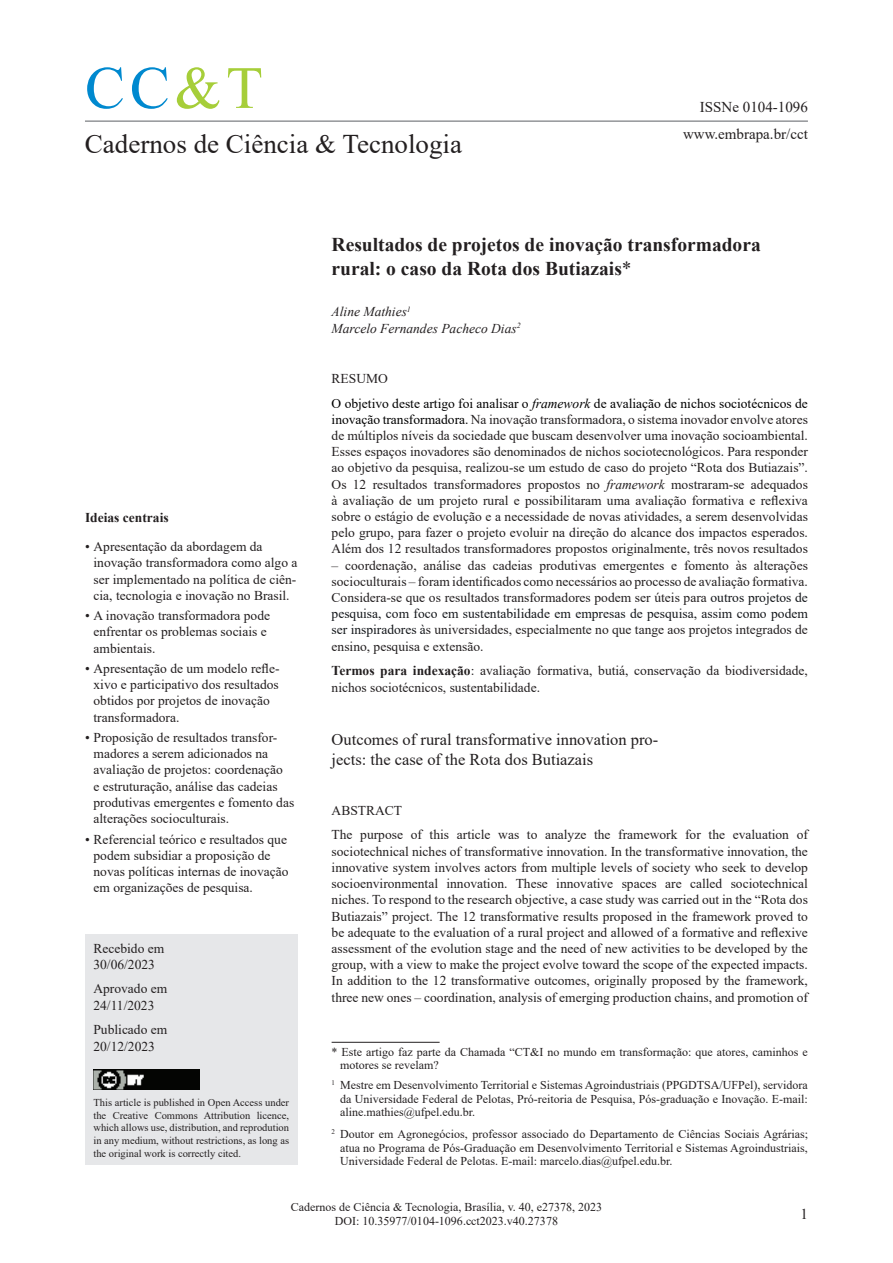
<style>
.page{position:relative;width:893px;height:1263px;background:#fff}
.page>*{position:absolute;margin:0;border:0;box-sizing:border-box;transform-origin:0 0}
.t1{font:60px "Times New Roman";color:#0089cf}
.t2{font:27px "Times New Roman";color:#231f20}
.t3{font:700 19.5px/23.4px "Times New Roman";color:#231f20}
.t4{font:16.5px/19.5px "Times New Roman";color:#231f20}
.t5{font:15px/26.5px "Times New Roman";color:#231f20;text-align:right}
.t6{font:13.5px/16.2px "Times New Roman";color:#231f20}
.t7{font:13.5px/24.8px "Times New Roman";color:#000001}
.t8{font:italic 13.5px/16.2px "Times New Roman";color:#231f20}
.t9{font:700 13.5px "Times New Roman";color:#231f20}
.t10{font:12px/13.5px "Times New Roman";color:#231f20;text-align:justify}
.t11{font:10.5px/12.6px "Times New Roman";color:#231f20;text-align:justify}
.s1{color:#a6ce39}
.s2{font-weight:400}
.s3{color:#231f20}
.s4{font-style:italic}
.s5{color:#000001}
.s6{color:#15181c}
.s7{font-weight:700}
</style>
<div class="page">
<hr style="left:85px;top:120px;width:723px;height:2px;background:#939598">
<div style="left:85px;top:935px;width:213px;height:230px;background:#e6e7e9"></div>
<img style="left:93px;top:1069px;width:107px;height:20px">
<hr style="left:332px;top:1042px;width:108px;height:1px;background:#231f20">
<h1 class="t1" style="left:85px;top:46px;width:179px">CC<span class="s1">&amp;T</span></h1>
<h2 class="t2" style="left:85px;top:125px;width:379px">Cadernos de Ciência &amp; Tecnologia</h2>
<p class="t5" style="left:683px;top:94px;width:126px">ISSNe 0104-1096 www.embrapa.br/cct</p>
<p class="t9" style="left:85px;top:508px;width:85px">Ideias centrais</p>
<p class="t6" style="left:94px;top:538px;width:205px;text-indent:-9px">• Apresentação da abordagem da inovação transformadora como algo a ser implementado na política de ciên&shy;cia, tecnologia e inovação no Brasil.</p>
<p class="t6" style="left:94px;top:607px;width:178px;text-indent:-9px">• A inovação transformadora pode enfrentar os problemas sociais e ambientais.</p>
<p class="t6" style="left:94px;top:660px;width:187px;text-indent:-9px">• Apresentação de um modelo refle&shy;xivo e participativo dos resultados obtidos por projetos de inovação transformadora.</p>
<p class="t6" style="left:94px;top:729px;width:202px;text-indent:-9px">• Proposição de resultados transfor&shy;madores a serem adicionados na avaliação de projetos: coordenação<br>e estruturação, análise das cadeias produtivas emergentes e fomento das alterações socioculturais.</p>
<p class="t6" style="left:94px;top:830px;width:196px;text-indent:-9px">• Referencial teórico e resultados que podem subsidiar a proposição de novas políticas internas de inovação em organizações de pesquisa.</p>
<p class="t6" style="left:93px;top:939px;width:72px">Recebido em<br>30/06/2023</p>
<p class="t6" style="left:93px;top:980px;width:75px">Aprovado em<br>24/11/2023</p>
<p class="t6" style="left:93px;top:1021px;width:75px">Publicado em<br>20/12/2023</p>
<p class="t11" style="left:93px;top:1096px;width:197px">This article is published in Open Access under the Creative Commons Attribution licence, which allows use, distribution, and reprodution in any medium, without restrictions, as long as the original work is correctly cited.</p>
<h3 class="t3" style="left:332px;top:233px;width:431px">Resultados de projetos de inovação transformadora rural: o caso da Rota dos Butiazais<span class="s2">*</span></h3>
<p class="t8" style="left:332px;top:303px;width:191px">Aline Mathies<sup>1<br></sup>Marcelo Fernandes Pacheco Dias<sup>2</sup></p>
<p class="t7" style="left:332px;top:366px;width:478px"><span class="s3">RESUMO<br></span>O objetivo deste artigo foi analisar o <span class="s4">framework</span> de avaliação de nichos sociotécnicos de</p>
<p class="t6" style="left:332px;top:411px;width:478px;text-align:justify"><span class="s5">inovação transformadora.</span> Na inovação transformadora, o sistema inovador envolve atores de múltiplos níveis da sociedade que buscam desenvolver uma inovação socioambiental.<br>Esses espaços inovadores são denominados de nichos sociotecnológicos. Para responder ao objetivo da pesquisa, realizou-se um estudo de caso do projeto “Rota dos Butiazais”.<br>Os 12 resultados transformadores propostos no <span class="s4">framework</span> mostraram-se adequados à avaliação de um projeto rural e possibilitaram uma avaliação formativa e reflexiva sobre o estágio de evolução e a necessidade de novas atividades, a serem desenvolvidas pelo grupo, para fazer o projeto evoluir na direção do alcance dos impactos esperados.<br>Além dos 12 resultados transformadores propostos originalmente, três novos resultados</p>
<p class="t6" style="left:332px;top:557px;width:478px;text-align:justify">– coordenação, análise das cadeias produtivas emergentes e fomento às alterações socioculturais – foram identificados como necessários ao processo de avaliação formativa.<br>Considera-se que os resultados transformadores podem ser úteis para <span class="s6">outros projetos de pesquisa, com foco em sustentabilidade em empresas de pesquisa, assim como podem ser inspiradores à</span>s universidades, especialmente no que tange aos projetos integrados de ensino, pesquisa e extensão.</p>
<p class="t6" style="left:332px;top:662px;width:478px"><span class="s7">Termos para indexação</span>: avaliação formativa, butiá, conservação da biodiversidade, nichos sociotécnicos, sustentabilidade.</p>
<p class="t4" style="left:332px;top:729px;width:328px">Outcomes of rural transformative innovation pro&shy;jects: the case of the Rota dos Butiazais</p>
<p class="t6" style="left:332px;top:797px;width:478px;line-height:24.8px">ABSTRACT<br>The purpose of this article was to analyze the framework for the evaluation of</p>
<p class="t6" style="left:332px;top:843px;width:478px;text-align:justify">sociotechnical niches of transformative innovation. In the transformative innovation, the innovative system involves actors from multiple levels of society who seek to develop socioenvironmental innovation. These innovative spaces are called sociotechnical niches. To respond to the research objective, a case study was carried out in the “Rota dos Butiazais” project. The 12 transformative results proposed in the framework proved to be adequate to the evaluation of a rural project and allowed of a formative and reflexive assessment of the evolution stage and the need of new activities to be developed by the group, with a view to make the project evolve toward the scope of the expected impacts.<br>In addition to the 12 transformative outcomes, originally proposed by the framework, three new ones – coordination, analysis of emerging production chains, and promotion of</p>
<p class="t10" style="left:340px;top:1045px;width:469px;text-indent:-9px">* Este artigo faz parte da Chamada “CT&amp;I no mundo em transformação: que atores, caminhos e motores se revelam?</p>
<p class="t10" style="left:340px;top:1078px;width:469px;text-indent:-9px"><sup>1</sup> Mestre em Desenvolvimento Territorial e Sistemas Agroindustriais (PPGDTSA/UFPel), servidora da Universidade Federal de Pelotas, Pró-reitoria de Pesquisa, Pós-graduação e Inovação. E-mail: aline.mathies@ufpel.edu.br.</p>
<p class="t10" style="left:340px;top:1127px;width:470px;text-indent:-9px"><sup>2</sup> Doutor em Agronegócios, professor associado do Departamento de Ciências Sociais Agrárias; atua no Programa de Pós-Graduação em Desenvolvimento Territorial e Sistemas Agroindustriais, Universidade Federal de Pelotas. E-mail: marcelo.dias@ufpel.edu.br.</p>
<p class="t10" style="left:291px;top:1199px;width:313px;line-height:14.4px;text-align:center">Cadernos de Ciência &amp; Tecnologia, Brasília, v. 40, e27378, 2023<br>DOI: 10.35977/0104-1096.cct2023.v40.27378</p>
<p class="t5" style="left:800px;top:1200px;width:9px">1</p>
</div>
